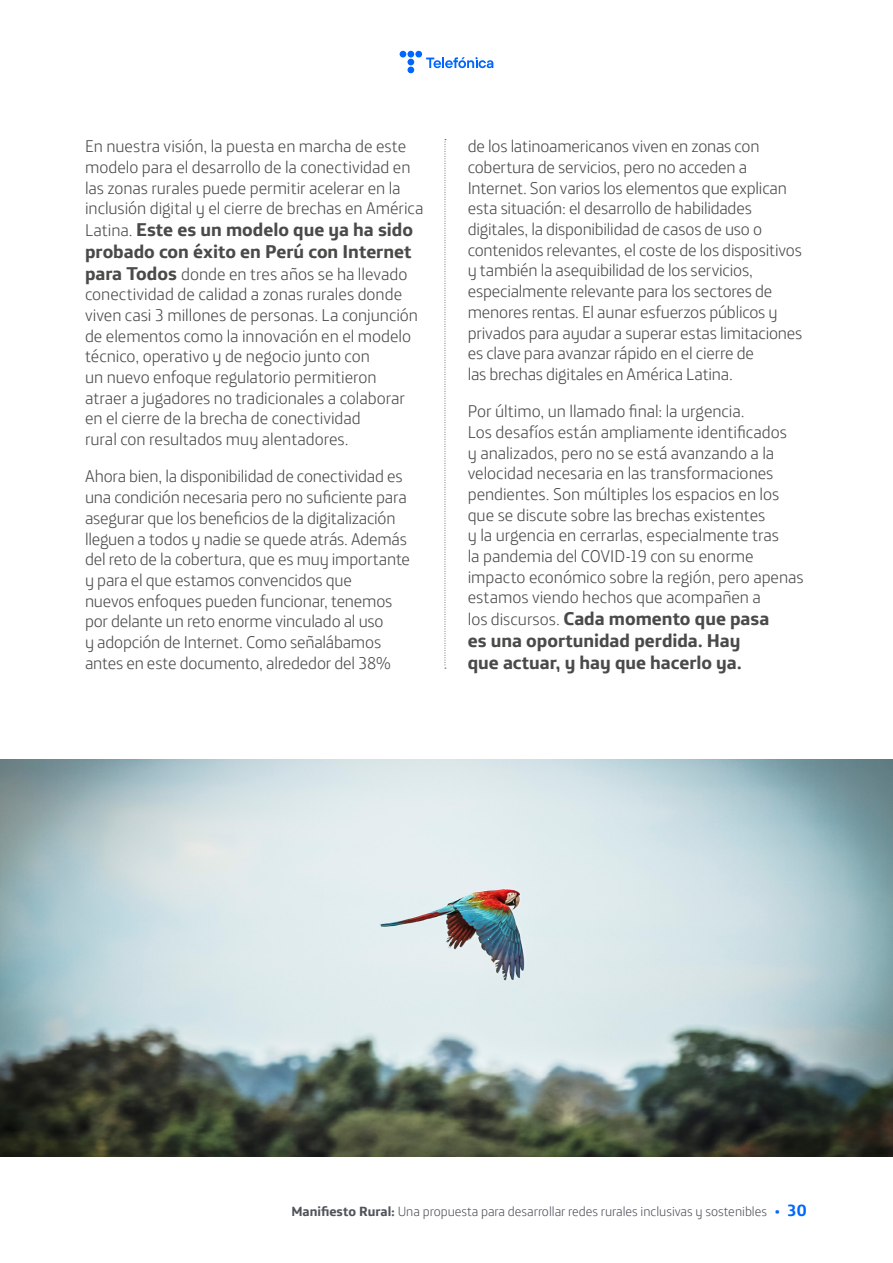
<style>
.page{position:relative;width:893px;height:1263px;background:#fff}
.page>*{position:absolute;margin:0;border:0;box-sizing:border-box;transform-origin:0 0}
.t1{font:700 18.75px/21.8px "Telefonica";color:#4a4a49}
.t2{font:300 17.25px/20.7px "Telefonica";letter-spacing:-.01em;color:#4a4a49}
.t3{font:300 13.5px "Telefonica";color:#50535a}
.s1{font-weight:300;font-size:17.25px}
.s2{font-weight:700;font-size:18.75px}
.s3{font-weight:700}
.s4{font-weight:700;font-size:12px;color:#06f}
.s5{font-weight:700;font-size:16.5px;color:#06f}
</style>
<div class="page">
<div style="left:400px;top:51px;width:6px;height:7px;background:#06f;border-radius:50%"></div>
<div style="left:407px;top:51px;width:7px;height:7px;background:#06f;border-radius:50%"></div>
<div style="left:415px;top:51px;width:7px;height:7px;background:#06f;border-radius:50%"></div>
<div style="left:407px;top:59px;width:7px;height:6px;background:#06f;border-radius:50%"></div>
<div style="left:407px;top:67px;width:7px;height:6px;background:#06f;border-radius:50%"></div>
<svg style="left:426px;top:57px;width:67px;height:11px"></svg>
<svg style="left:445px;top:139px;width:1px;height:530px"></svg>
<img style="left:0;top:759px;width:893px;height:398px">
<p class="t2" style="left:85px;top:133px;width:340px">En nuestra visión, la puesta en marcha de este modelo para el desarrollo de la conectividad en las zonas rurales puede permitir acelerar en la inclusión digital y el cierre de brechas en América</p>
<p class="t1" style="left:85px;top:217px;width:329px"><span class="s1">Latina.</span> Este es un modelo que ya ha sido probado con éxito en Perú con Internet</p>
<p class="t2" style="left:85px;top:261px;width:335px"><span class="s2">para Todos</span> donde en tres años se ha llevado conectividad de calidad a zonas rurales donde viven casi 3 millones de personas. La conjunción de elementos como la innovación en el modelo técnico, operativo y de negocio junto con<br>un nuevo enfoque regulatorio permitieron atraer a jugadores no tradicionales a colaborar en el cierre de la brecha de conectividad<br>rural con resultados muy alentadores.</p>
<p class="t2" style="left:85px;top:464px;width:327px">Ahora bien, la disponibilidad de conectividad es una condición necesaria pero no suficiente para asegurar que los beneficios de la digitalización lleguen a todos y nadie se quede atrás. Además del reto de la cobertura, que es muy importante y para el que estamos convencidos que<br>nuevos enfoques pueden funcionar, tenemos por delante un reto enorme vinculado al uso<br>y adopción de Internet. Como señalábamos antes en este documento, alrededor del 38%</p>
<p class="t2" style="left:468px;top:133px;width:336px">de los latinoamericanos viven en zonas con cobertura de servicios, pero no acceden a Internet. Son varios los elementos que explican esta situación: el desarrollo de habilidades digitales, la disponibilidad de casos de uso o contenidos relevantes, el coste de los dispositivos y también la asequibilidad de los servicios, especialmente relevante para los sectores de menores rentas. El aunar esfuerzos públicos y privados para ayudar a superar estas limitaciones es clave para avanzar rápido en el cierre de<br>las brechas digitales en América Latina.</p>
<p class="t2" style="left:468px;top:398px;width:337px">Por último, un llamado final: la urgencia.<br>Los desafíos están ampliamente identificados<br>y analizados, pero no se está avanzando a la velocidad necesaria en las transformaciones pendientes. Son múltiples los espacios en los que se discute sobre las brechas existentes<br>y la urgencia en cerrarlas, especialmente tras<br>la pandemia del COVID-19 con su enorme impacto económico sobre la región, pero apenas estamos viendo hechos que acompañen a</p>
<p class="t1" style="left:468px;top:606px;width:303px"><span class="s1">los discursos.</span> Cada momento que pasa es una oportunidad perdida. Hay que actuar, y hay que hacerlo ya.</p>
<p class="t3" style="left:291px;top:1199px;width:517px"><span class="s3">Manifiesto Rural:</span> Una propuesta para desarrollar redes rurales inclusivas y sostenibles <span class="s4">•</span> <span class="s5">30</span></p>
</div>
